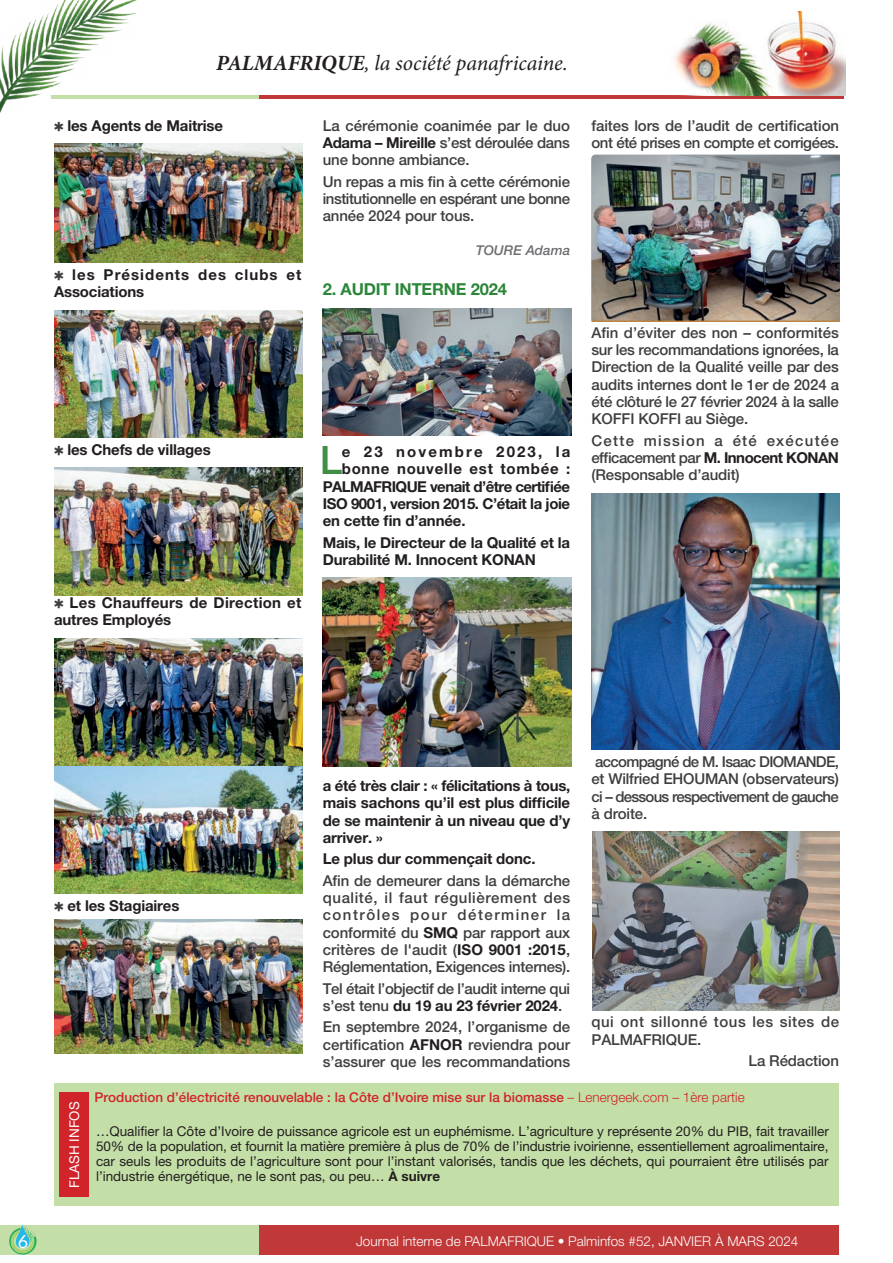
<style>
.page{position:relative;width:893px;height:1263px;background:#fff}
.page>*{position:absolute;margin:0;border:0;box-sizing:border-box;transform-origin:0 0}
.t1{font:500 39.15px "Helvetica Neue LT Pro";color:#408e44}
.t2{font:italic 21.75px "Minion Pro";letter-spacing:-.005em;color:#231f20}
.t3{font:18px "Lato";color:#fff}
.t4{font:700 16.5px "Helvetica Neue LT Pro";letter-spacing:-.01em;color:#2a8638}
.t5{font:500 15px/17.2px "Helvetica Neue LT Pro";letter-spacing:-.01em;color:#3e3e3f;text-align:justify}
.t6{font:700 15px/17.2px "Helvetica Neue LT Pro";letter-spacing:-.01em;color:#231f20}
.t7{font:500 15px/17.2px "Helvetica Neue LT Pro";letter-spacing:-.03em;color:#3e3e3f}
.t8{font:700 15px/17.2px "Helvetica Neue LT Pro";letter-spacing:.02em;color:#231f20}
.t9{font:500 15px/17.2px "Helvetica Neue LT Pro";letter-spacing:.035em;color:#3e3e3f}
.t10{font:700 15px/17.2px "Helvetica Neue LT Pro";letter-spacing:.07em;color:#231f20}
.t11{font:700 15px "Helvetica Neue LT Pro";letter-spacing:-.03em;color:#231f20}
.t12{font:700 15px "Helvetica Neue LT Pro";letter-spacing:-.035em;color:#231f20}
.t13{font:700 15px "Helvetica Neue LT Pro";letter-spacing:.05em;color:#231f20}
.t14{font:700 15px "Helvetica Neue LT Pro";letter-spacing:.14em;color:#231f20}
.t15{font:13.5px/14.9px "Helvetica Neue LT Pro";color:#231f20;text-align:justify}
.t16{font:500 13.5px "Helvetica Neue LT Pro";color:#d1232a}
.t17{font:300 13.5px "Helvetica Neue LT Pro";color:#fff}
.t18{font:italic 500 13.5px "Helvetica Neue LT Pro";color:#6c6d70}
.t19{font:13.5px "Helvetica Neue LT Pro";color:#fff}
.s1{font-weight:700}
.s2{font-weight:700;color:#231f20}
.s3{font-weight:300}
</style>
<div class="page">
<img style="left:0;top:0;width:144px;height:112px">
<div style="left:0;top:1225px;width:260px;height:29px;background:#c3dfa7"></div>
<div style="left:260px;top:1225px;width:579px;height:29px;background:#c03938"></div>
<svg style="left:9px;top:1225px;width:28px;height:29px"></svg>
<hr style="left:51px;top:96px;width:209px;height:3px;background:#c3dfa7">
<hr style="left:260px;top:96px;width:584px;height:3px;background:#c03938">
<img style="left:637px;top:11px;width:209px;height:85px">
<img style="left:54px;top:144px;width:248px;height:119px">
<img style="left:54px;top:310px;width:248px;height:128px">
<img style="left:54px;top:468px;width:248px;height:127px">
<img style="left:54px;top:638px;width:248px;height:256px">
<img style="left:54px;top:919px;width:248px;height:134px">
<img style="left:323px;top:308px;width:248px;height:128px">
<img style="left:323px;top:578px;width:248px;height:188px">
<img style="left:591px;top:155px;width:249px;height:166px">
<img style="left:591px;top:493px;width:249px;height:257px">
<img style="left:593px;top:832px;width:247px;height:178px">
<div style="left:55px;top:1083px;width:784px;height:123px;background:#c3dfa7"></div>
<div style="left:60px;top:1092px;width:29px;height:105px;background:#d1232a"></div>
<h2 class="t2" style="left:216px;top:48px;width:353px"><span class="s1">PALMAFRIQUE</span>, la société panafricaine.</h2>
<p class="t6" style="left:67px;top:117px;width:157px">les Agents de Maitrise</p>
<p class="t10" style="left:54px;top:266px;width:249px;text-indent:18px">les Présidents des clubs et<br>Associations</p>
<p class="t5" style="left:323px;top:117px;width:249px">La cérémonie coanimée par le duo <span class="s2">Adama – Mireille</span> s’est déroulée dans une bonne ambiance.</p>
<p class="t5" style="left:323px;top:173px;width:249px">Un repas a mis fin à cette cérémonie institutionnelle en espérant une bonne année 2024 pour tous.</p>
<p class="t18" style="left:476px;top:242px;width:96px">TOURE Adama</p>
<p class="t4" style="left:323px;top:279px;width:186px">2. AUDIT INTERNE 2024</p>
<p class="t6" style="left:67px;top:440px;width:145px">les Chefs de villages</p>
<p class="t8" style="left:54px;top:594px;width:249px;text-indent:16px">Les Chauffeurs de Direction et autres Employés</p>
<h1 class="t1" style="left:320px;top:437px;width:24px">L</h1>
<p class="t14" style="left:342px;top:442px;width:230px">e 23 novembre 2023, la</p>
<p class="t13" style="left:342px;top:460px;width:230px">bonne nouvelle est tombée :</p>
<p class="t12" style="left:323px;top:477px;width:249px">PALMAFRIQUE venait d’être certifiée</p>
<p class="t11" style="left:323px;top:494px;width:249px">ISO 9001, version 2015. C’était la joie</p>
<p class="t6" style="left:323px;top:512px;width:144px">en cette fin d’année.</p>
<p class="t6" style="left:323px;top:533px;width:249px">Mais, le Directeur de la Qualité et la<br>Durabilité M. Innocent KONAN</p>
<p class="t5" style="left:591px;top:117px;width:249px">faites lors de l’audit de certification ont été prises en compte et corrigées.</p>
<p class="t5" style="left:591px;top:324px;width:249px">Afin d’éviter des non – conformités sur les recommandations ignorées, la Direction de la Qualité veille par des audits internes dont le 1er de 2024 a été clôturé le 27 février 2024 à la salle KOFFI KOFFI au Siège.</p>
<p class="t5" style="left:591px;top:431px;width:249px">Cette mission a été exécutée efficacement par <span class="s2">M. Innocent KONAN </span>(Responsable d’audit)</p>
<p class="t5" style="left:591px;top:753px;width:249px">accompagné de M. Isaac DIOMANDE, et Wilfried EHOUMAN (observateurs) ci – dessous respectivement de gauche à droite.</p>
<p class="t6" style="left:323px;top:777px;width:249px;text-align:justify">a été très clair : « félicitations à tous, mais sachons qu’il est plus difficile de se maintenir à un niveau que d’y arriver. »</p>
<p class="t6" style="left:323px;top:850px;width:214px">Le plus dur commençait donc.</p>
<p class="t5" style="left:323px;top:872px;width:249px">Afin de demeurer dans la démarche qualité, il faut régulièrement des contrôles pour déterminer la conformité du <span class="s2">SMQ</span> par rapport aux critères de l'audit (<span class="s2">ISO 9001 :2015</span>, Réglementation, Exigences internes).</p>
<p class="t7" style="left:323px;top:979px;width:249px">Tel était l’objectif de l’audit interne qui s’est tenu <span class="s2">du 19 au 23 février 2024</span>.</p>
<p class="t5" style="left:323px;top:1018px;width:249px">En septembre 2024, l’organisme de certification <span class="s2">AFNOR</span> reviendra pour s’assurer que les recommandations</p>
<p class="t6" style="left:67px;top:896px;width:114px">et les Stagiaires</p>
<p class="t9" style="left:591px;top:1013px;width:249px">qui ont sillonné tous les sites de<br>PALMAFRIQUE.</p>
<p class="t5" style="left:749px;top:1052px;width:92px">La Rédaction</p>
<p class="t16" style="left:95px;top:1089px;width:652px">Production d’électricité renouvelable : la Côte d’Ivoire mise sur la biomasse <span class="s3">– Lenergeek.com – 1ère partie</span></p>
<p class="t15" style="left:96px;top:1123px;width:734px">…Qualifier la Côte d’Ivoire de puissance agricole est un euphémisme. L’agriculture y représente 20% du PIB, fait travailler 50% de la population, et fournit la matière première à plus de 70% de l’industrie ivoirienne, essentiellement agroalimentaire, car seuls les produits de l’agriculture sont pour l’instant valorisés, tandis que les déchets, qui pourraient être utilisés par l’industrie énergétique, ne le sont pas, ou peu… <span class="s1">À suivre</span></p>
<p class="t19" style="left:66px;top:1188px;width:88px;rotate:-90deg">FLASH INFOS</p>
<p class="t3" style="left:18px;top:1231px;width:12px">6</p>
<p class="t17" style="left:356px;top:1232px;width:444px">Journal interne de PALMAFRIQUE • Palminfos #52, JANVIER À MARS 2024</p>
</div>
